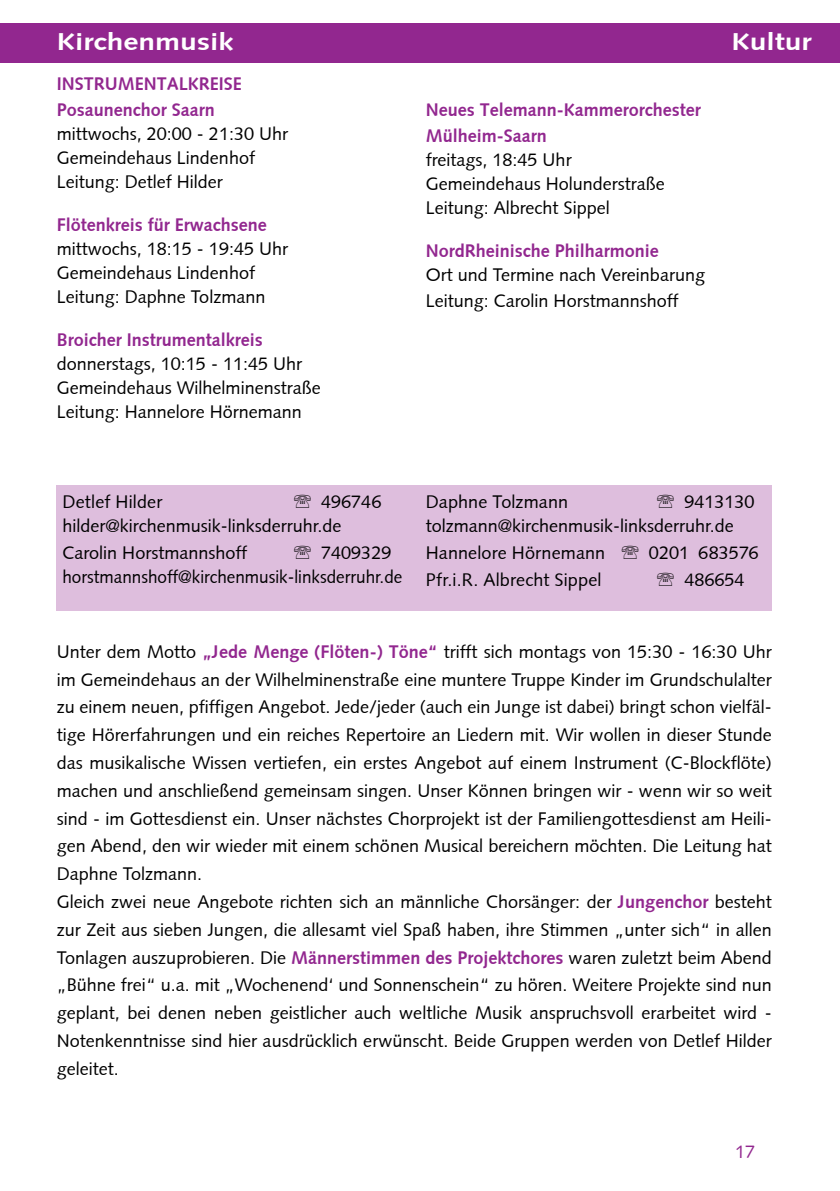
<style>
.page{position:relative;width:840px;height:1191px;background:#fff}
.page>*{position:absolute;margin:0;border:0;box-sizing:border-box;transform-origin:0 0}
.t1{font:700 24px "Syntax";color:#fff;scale:1.25 1}
.t2{font:18px/27.8px "Syntax";color:#000}
.t3{font:700 18px/26px "Syntax";color:#92278f;text-align:center}
.t4{font:18px "Syntax";color:#92278f}
.s1{font-weight:700;color:#92278f}
</style>
<div class="page">
<div style="left:0;top:23px;width:839px;height:39px;background:#92278f"></div>
<div style="left:57px;top:485px;width:714px;height:126px;background:#debedd"></div>
<h1 class="t1" style="left:57px;top:28px;width:143px">Kirchenmusik</h1>
<h1 class="t1" style="left:731px;top:28px;width:66px">Kultur</h1>
<p class="t3" style="left:57px;top:71px;width:17px">Instru</p>
<p class="t3" style="left:57px;top:71px;width:160px">mentalkreise<br>Posaunenchor Saarn</p>
<p class="t2" style="left:57px;top:122px;width:233px;line-height:24px">mittwochs, 20:00 - 21:30 Uhr<br>Gemeindehaus Lindenhof<br>Leitung: Detlef Hilder</p>
<p class="t3" style="left:57px;top:212px;width:211px">Flötenkreis für Erwachsene</p>
<p class="t2" style="left:57px;top:237px;width:233px;line-height:24px">mittwochs, 18:15 - 19:45 Uhr<br>Gemeindehaus Lindenhof<br>Leitung: Daphne Tolzmann</p>
<p class="t3" style="left:57px;top:327px;width:207px">Broicher Instrumentalkreis</p>
<p class="t2" style="left:57px;top:352px;width:265px;line-height:24px">donnerstags, 10:15 - 11:45 Uhr<br>Gemeindehaus Wilhelminenstraße<br>Leitung: Hannelore Hörnemann</p>
<p class="t3" style="left:425px;top:97px;width:276px;text-align:left">Neues Telemann-Kammerorchester<br>Mülheim-Saarn</p>
<p class="t2" style="left:425px;top:148px;width:241px;line-height:24px">freitags, 18:45 Uhr<br>Gemeindehaus Holunderstraße<br>Leitung: Albrecht Sippel</p>
<p class="t3" style="left:425px;top:238px;width:235px">NordRheinische Philharmonie</p>
<p class="t2" style="left:425px;top:262px;width:281px;line-height:26px">Ort und Termine nach Vereinbarung<br>Leitung: Carolin Horstmannshoff</p>
<p class="t2" style="left:62px;top:488px;width:101px">Detlef Hilder</p>
<p class="t2" style="left:62px;top:490px;width:320px;line-height:24px;text-indent:259px">496746 hilder@kirchenmusik-linksderruhr.de</p>
<p class="t2" style="left:62px;top:539px;width:186px">Carolin Horstmannshoff</p>
<p class="t2" style="left:62px;top:541px;width:341px;line-height:24px;text-indent:259px">7409329 horstmannshoff@kirchenmusik-linksderruhr.de</p>
<p class="t2" style="left:425px;top:488px;width:144px">Daphne Tolzmann</p>
<p class="t2" style="left:425px;top:490px;width:330px;line-height:24px;text-indent:259px">9413130 tolzmann@kirchenmusik-linksderruhr.de</p>
<p class="t2" style="left:425px;top:539px;width:181px">Hannelore Hörnemann</p>
<p class="t2" style="left:648px;top:539px;width:111px">0201 683576</p>
<p class="t2" style="left:425px;top:566px;width:177px">Pfr.i.R. Albrecht Sippel</p>
<p class="t2" style="left:684px;top:566px;width:62px">486654</p>
<p class="t2" style="left:57px;top:637px;width:716px">Unter dem Motto <span class="s1">„Jede Menge (Flöten-) Töne“</span> trifft sich montags von 15:30 - 16:30 Uhr im Gemeindehaus an der Wilhelminenstraße eine muntere Truppe Kinder im Grundschulalter zu einem neuen, pfiffigen Angebot. Jede/jeder (auch ein Junge ist dabei) bringt schon vielfäl&shy;tige Hörerfahrungen und ein reiches Repertoire an Liedern mit. Wir wollen in dieser Stunde das musikalische Wissen vertiefen, ein erstes Angebot auf einem Instrument (C-Blockflöte) machen und anschließend gemeinsam singen. Unser Können bringen wir - wenn wir so weit sind - im Gottesdienst ein. Unser nächstes Chorprojekt ist der Familiengottesdienst am Heili&shy;gen Abend, den wir wieder mit einem schönen Musical bereichern möchten. Die Leitung hat Daphne Tolzmann.<br>Gleich zwei neue Angebote richten sich an männliche Chorsänger: der <span class="s1">Jungenchor</span> besteht zur Zeit aus sieben Jungen, die allesamt viel Spaß haben, ihre Stimmen „unter sich“ in allen Tonlagen auszuprobieren. Die <span class="s1">Männerstimmen des Projektchores</span> waren zuletzt beim Abend „Bühne frei“ u.a. mit „Wochenend‘ und Sonnenschein“ zu hören. Weitere Projekte sind nun geplant, bei denen neben geistlicher auch weltliche Musik anspruchsvoll erarbeitet wird - Notenkenntnisse sind hier ausdrücklich erwünscht. Beide Gruppen werden von Detlef Hilder geleitet.</p>
<p class="t4" style="left:734px;top:1141px;width:22px">17</p>
</div>
